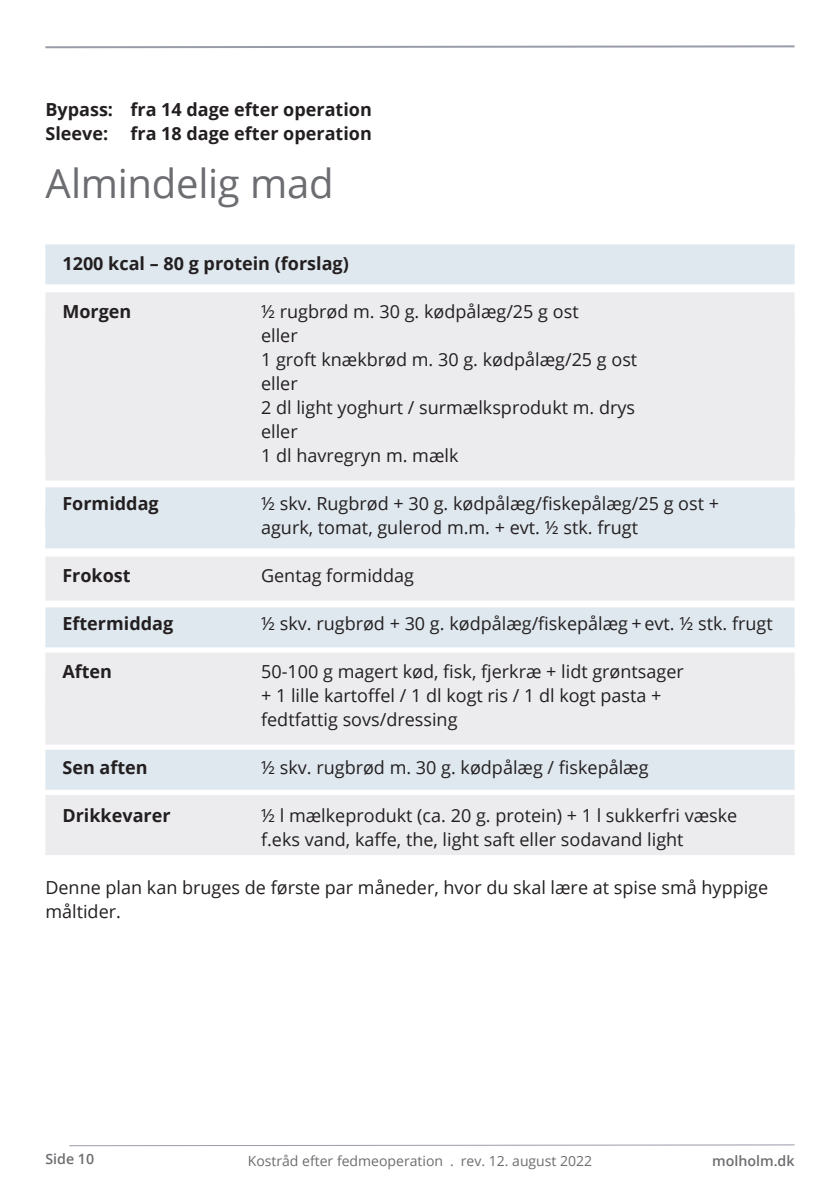
<style>
.page{position:relative;width:840px;height:1191px;background:#fff}
.page>*{position:absolute;margin:0;border:0;box-sizing:border-box;transform-origin:0 0}
.t1{font:40px "Open Sans";letter-spacing:-.01em;color:#6c6d70}
.t2{font:18px/24px "Open Sans";color:#231f20}
.t3{font:700 18px/24px "Open Sans";color:#231f20}
.t4{font:600 14.2px "Open Sans";color:#6c6d70}
.t5{font:14px "Open Sans";color:#6c6d70}
</style>
<div class="page">
<svg style="left:69px;top:1144px;width:726px;height:2px"></svg>
<svg style="left:45px;top:45px;width:750px;height:4px"></svg>
<div style="left:45px;top:244px;width:749px;height:40px;background:#dfe8ef"></div>
<div style="left:45px;top:292px;width:749px;height:44px;background:#ececee"></div>
<div style="left:45px;top:316px;width:749px;height:44px;background:#ececee"></div>
<div style="left:45px;top:340px;width:749px;height:44px;background:#ececee"></div>
<div style="left:45px;top:364px;width:749px;height:44px;background:#ececee"></div>
<div style="left:45px;top:388px;width:749px;height:44px;background:#ececee"></div>
<div style="left:45px;top:412px;width:749px;height:44px;background:#ececee"></div>
<div style="left:45px;top:436px;width:749px;height:44px;background:#ececee"></div>
<div style="left:45px;top:487px;width:749px;height:40px;background:#dfe8ef"></div>
<div style="left:45px;top:508px;width:749px;height:40px;background:#dfe8ef"></div>
<div style="left:45px;top:556px;width:749px;height:44px;background:#ececee"></div>
<div style="left:45px;top:607px;width:749px;height:40px;background:#dfe8ef"></div>
<div style="left:45px;top:652px;width:749px;height:44px;background:#ececee"></div>
<div style="left:45px;top:676px;width:749px;height:44px;background:#ececee"></div>
<div style="left:45px;top:700px;width:749px;height:44px;background:#ececee"></div>
<div style="left:45px;top:749px;width:749px;height:40px;background:#dfe8ef"></div>
<div style="left:45px;top:795px;width:749px;height:60px;background:#ececee"></div>
<p class="t3" style="left:45px;top:97px;width:328px">Bypass: fra 14 dage efter operation<br>Sleeve: fra 18 dage efter operation</p>
<h1 class="t1" style="left:45px;top:156px;width:289px">Almindelig mad</h1>
<p class="t3" style="left:62px;top:251px;width:288px">1200 kcal – 80 g protein (forslag)</p>
<p class="t3" style="left:62px;top:299px;width:70px">Morgen</p>
<p class="t2" style="left:261px;top:299px;width:377px">½ rugbrød m. 30 g. kødpålæg/25 g ost<br>eller<br>1 groft knækbrød m. 30 g. kødpålæg/25 g ost eller<br>2 dl light yoghurt / surmælksprodukt m. drys eller<br>1 dl havregryn m. mælk</p>
<p class="t3" style="left:62px;top:491px;width:98px">Formiddag</p>
<p class="t2" style="left:261px;top:491px;width:459px">½ skv. Rugbrød + 30 g. kødpålæg/fiskepålæg/25 g ost + agurk, tomat, gulerod m.m. + evt. ½ stk. frugt</p>
<p class="t3" style="left:62px;top:563px;width:70px">Frokost</p>
<p class="t2" style="left:261px;top:563px;width:154px">Gentag formiddag</p>
<p class="t3" style="left:62px;top:611px;width:112px">Eftermiddag</p>
<p class="t2" style="left:261px;top:611px;width:513px">½ skv. rugbrød + 30 g. kødpålæg/fiskepålæg + evt. ½ stk. frugt</p>
<p class="t3" style="left:62px;top:659px;width:51px">Aften</p>
<p class="t2" style="left:261px;top:659px;width:424px">50-100 g magert kød, fisk, fjerkræ + lidt grøntsager + 1 lille kartoffel / 1 dl kogt ris / 1 dl kogt pasta + fedtfattig sovs/dressing</p>
<p class="t3" style="left:62px;top:755px;width:87px">Sen aften</p>
<p class="t2" style="left:261px;top:755px;width:389px">½ skv. rugbrød m. 30 g. kødpålæg / fiskepålæg</p>
<p class="t3" style="left:62px;top:803px;width:110px">Drikkevarer</p>
<p class="t2" style="left:261px;top:803px;width:477px">½ l mælkeprodukt (ca. 20 g. protein) + 1 l sukkerfri væske f.eks vand, kaffe, the, light saft eller sodavand light</p>
<p class="t2" style="left:45px;top:875px;width:724px">Denne plan kan bruges de første par måneder, hvor du skal lære at spise små hyppige måltider.</p>
<p class="t4" style="left:45px;top:1149px;width:50px">Side 10</p>
<p class="t5" style="left:247px;top:1151px;width:346px">Kostråd efter fedmeoperation . rev. 12. august 2022</p>
<p class="t4" style="left:711px;top:1151px;width:84px">molholm.dk</p>
</div>
